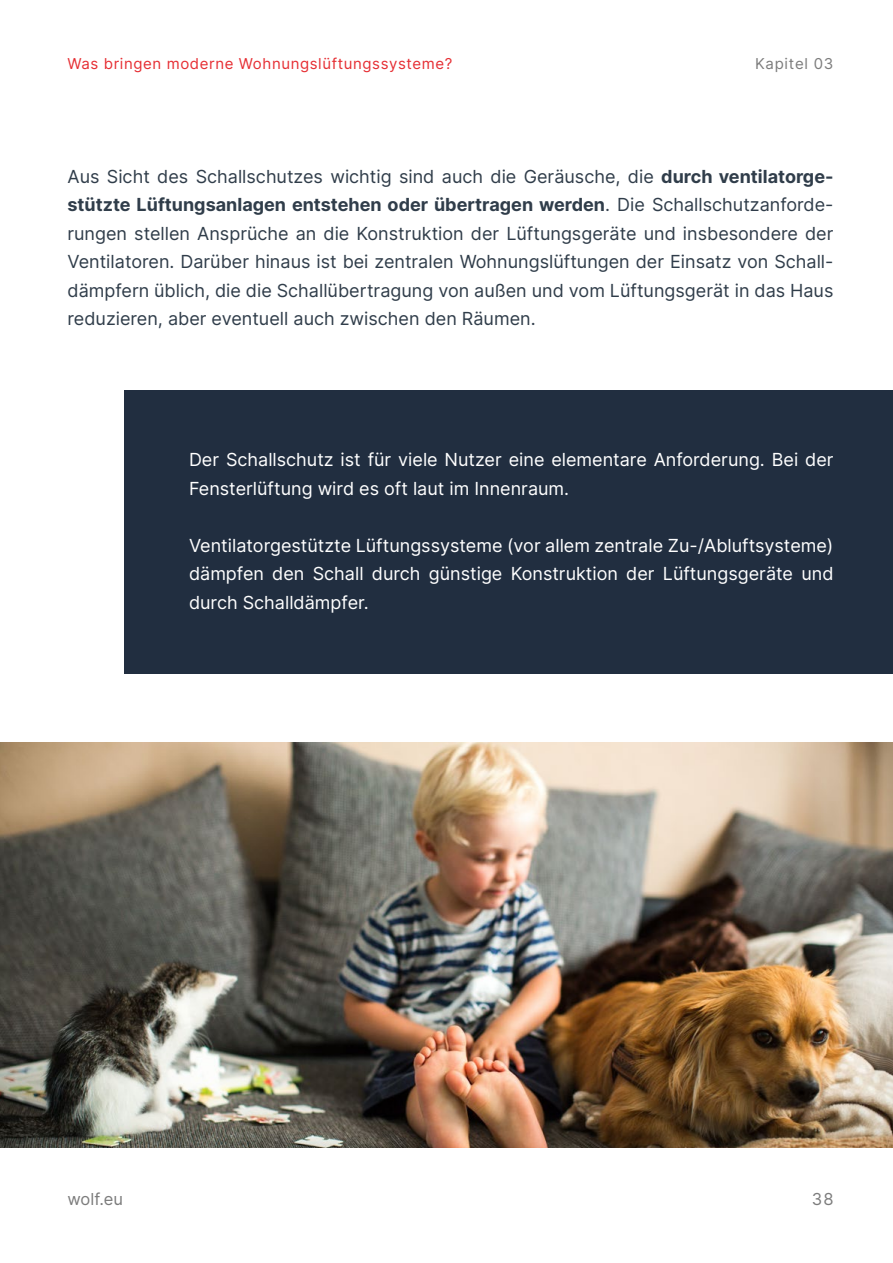
<style>
.page{position:relative;width:893px;height:1263px;background:#fff}
.page>*{position:absolute;margin:0;border:0;box-sizing:border-box;transform-origin:0 0}
.t1{font:18px/28.5px "Inter";color:#303d4a;text-align:justify}
.t2{font:18px/28.5px "Inter";color:#fff}
.t3{font:16.5px "Inter";color:#7c7c7c}
.t4{font:15px "Inter";letter-spacing:.04em;color:#e62e33}
.t5{font:15px "Inter";letter-spacing:.05em;color:#7c7c7c}
.s1{font-weight:700}
</style>
<div class="page">
<div style="left:124px;top:390px;width:769px;height:284px;background:#212e40"></div>
<img style="left:0;top:742px;width:893px;height:405px">
<p class="t4" style="left:68px;top:52px;width:386px">Was bringen moderne Wohnungslüftungssysteme?</p>
<p class="t5" style="left:755px;top:52px;width:80px">Kapitel 03</p>
<p class="t1" style="left:68px;top:162px;width:767px">Aus Sicht des Schallschutzes wichtig sind auch die Geräusche, die <span class="s1">durch ventilatorge&shy;stützte Lüftungsanlagen entstehen oder übertragen werden</span>. Die Schallschutzanforde&shy;rungen stellen Ansprüche an die Konstruktion der Lüftungsgeräte und insbesondere der Ventilatoren. Darüber hinaus ist bei zentralen Wohnungslüftungen der Einsatz von Schall&shy;dämpfern üblich, die die Schallübertragung von außen und vom Lüftungsgerät in das Haus reduzieren, aber eventuell auch zwischen den Räumen.</p>
<p class="t2" style="left:189px;top:445px;width:646px">Der Schallschutz ist für viele Nutzer eine elementare Anforderung. Bei der<br>Fensterlüftung wird es oft laut im Innenraum.</p>
<p class="t2" style="left:189px;top:530px;width:646px;text-align:justify">Ventilatorgestützte Lüftungssysteme (vor allem zentrale Zu-/Abluftsysteme) dämpfen den Schall durch günstige Konstruktion der Lüftungsgeräte und durch Schalldämpfer.</p>
<p class="t3" style="left:68px;top:1187px;width:57px">wolf.eu</p>
<p class="t3" style="left:812px;top:1187px;width:23px">38</p>
</div>
